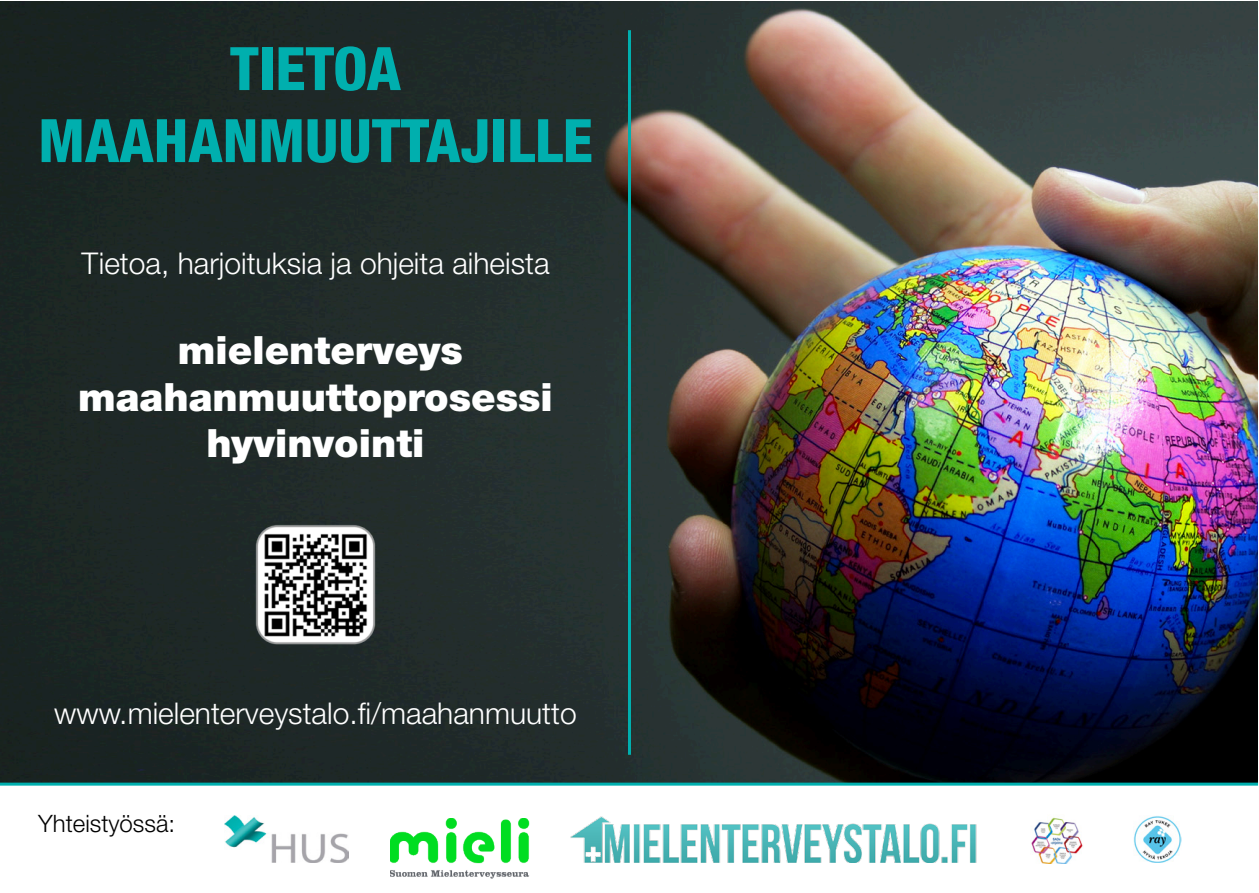
<style>
.page{position:relative;width:1259px;height:893px;background:#fff}
.page>*{position:absolute;margin:0;border:0;box-sizing:border-box;transform-origin:0 0}
.t1{font:800 condensed 60px/72px "Helvetica Neue LT Std";color:#00afae;text-align:center}
.t2{font:900 39px/46.8px "Helvetica Neue LT Std";color:#fff;text-align:center}
.t3{font:300 30px "Helvetica Neue LT Std";color:#fff}
.t4{font:300 24px "Helvetica Neue LT Std";color:#000}
</style>
<div class="page">
<img style="left:0;top:2px;width:1257px;height:781px">
<img style="left:571px;top:816px;width:406px;height:46px">
<img style="left:225px;top:815px;width:124px;height:48px">
<hr style="left:628px;top:30px;width:3px;height:725px;background:#00afae">
<img style="left:390px;top:819px;width:139px;height:60px">
<img style="left:1031px;top:817px;width:52px;height:47px">
<hr style="left:0;top:783px;width:1257px;height:3px;background:#00afae">
<img style="left:253px;top:523px;width:125px;height:124px">
<img style="left:1133px;top:816px;width:48px;height:47px">
<h1 class="t1" style="left:38px;top:32px;width:556px">TIETOA<br>MAAHANMUUTTAJILLE</h1>
<p class="t3" style="left:81px;top:245px;width:470px">Tietoa, harjoituksia ja ohjeita aiheista</p>
<h2 class="t2" style="left:78px;top:326px;width:476px">mielenterveys maahanmuuttoprosessi hyvinvointi</h2>
<p class="t3" style="left:54px;top:695px;width:524px">www.mielenterveystalo.fi/maahanmuutto</p>
<p class="t4" style="left:38px;top:809px;width:138px">Yhteistyössä:</p>
</div>
